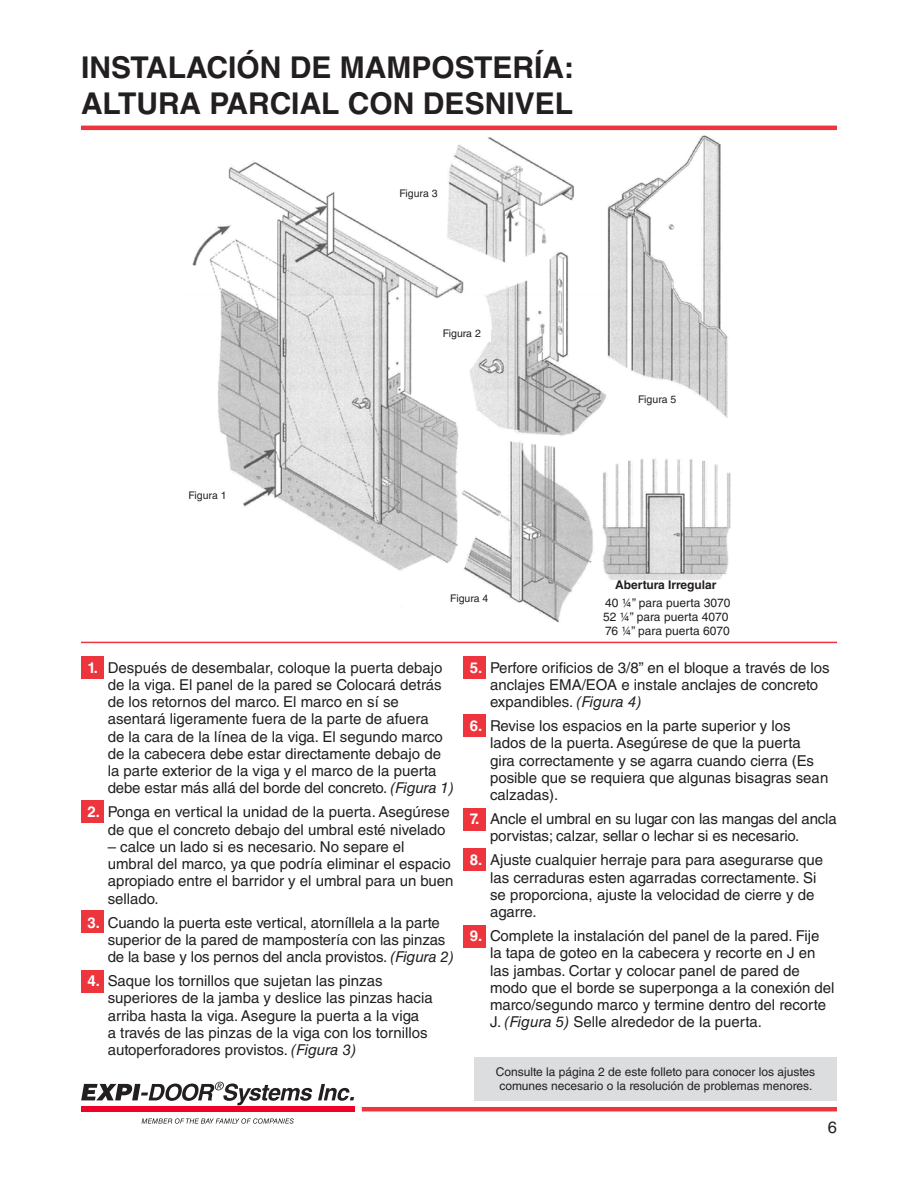
<style>
.page{position:relative;width:918px;height:1188px;background:#fff}
.page>*{position:absolute;margin:0;border:0;box-sizing:border-box;transform-origin:0 0}
.Page_headings{font:700 30px/36px "Helvetica LT Std";color:#231f20}
.t1{font:16.5px "Helvetica LT Std";color:#231f20}
.t2{font:15px/17.2px "Helvetica LT Std";color:#231f20}
.instructions{font:12px/13.5px "Helvetica LT Std";color:#231f20}
.Headings{font:12px "Helvetica LT Std";color:#231f20}
.Headings-2{font:700 12px "Helvetica LT Std";color:#231f20}
.t3{font:10.5px "Helvetica LT Std";color:#231f20}
.s1{font-weight:700;color:#fff}
.s2{font-style:italic}
</style>
<div class="page">
<hr style="left:81px;top:126px;width:756px;height:4px;background:#ee343d">
<svg style="left:81px;top:1082px;width:273px;height:23px"></svg>
<div style="left:81px;top:1107px;width:273px;height:5px;background:#ef0027"></div>
<svg style="left:142px;top:1118px;width:152px;height:6px"></svg>
<hr style="left:362px;top:1107px;width:475px;height:4px;background:#ee343d">
<div style="left:81px;top:656px;width:22px;height:23px;background:#ee343d"></div>
<div style="left:464px;top:656px;width:22px;height:23px;background:#ee343d"></div>
<div style="left:464px;top:714px;width:22px;height:23px;background:#ee343d"></div>
<div style="left:81px;top:801px;width:22px;height:22px;background:#ee343d"></div>
<div style="left:464px;top:849px;width:22px;height:22px;background:#ee343d"></div>
<div style="left:464px;top:808px;width:22px;height:22px;background:#ee343d"></div>
<div style="left:81px;top:910px;width:22px;height:23px;background:#ee343d"></div>
<div style="left:81px;top:970px;width:22px;height:22px;background:#ee343d"></div>
<div style="left:464px;top:925px;width:22px;height:23px;background:#ee343d"></div>
<hr style="left:81px;top:642px;width:756px;height:1px;background:#ee343d">
<img style="left:192px;top:135px;width:539px;height:488px">
<div style="left:474px;top:1057px;width:363px;height:44px;background:#dcdddf"></div>
<div style="left:179px;top:491px;width:57px;height:17px;background:#fff"></div>
<div style="left:433px;top:325px;width:57px;height:17px;background:#fff"></div>
<div style="left:390px;top:185px;width:57px;height:16px;background:#fff"></div>
<div style="left:629px;top:391px;width:57px;height:17px;background:#fff"></div>
<div style="left:441px;top:590px;width:57px;height:16px;background:#fff"></div>
<div style="left:593px;top:580px;width:145px;height:57px;background:#fff"></div>
<p class="Page_headings" style="left:81px;top:49px;width:495px">INSTALACIÓN DE MAMPOSTERÍA:<br>ALTURA PARCIAL CON DESNIVEL</p>
<p class="t3" style="left:399px;top:187px;width:40px">Figura 3</p>
<p class="t3" style="left:188px;top:489px;width:40px">Figura 1</p>
<p class="t3" style="left:443px;top:327px;width:40px">Figura 2</p>
<p class="t3" style="left:450px;top:592px;width:40px">Figura 4</p>
<p class="t3" style="left:638px;top:393px;width:40px">Figura 5</p>
<p class="Headings-2" style="left:615px;top:577px;width:103px">Abertura Irregular</p>
<p class="Headings" style="left:605px;top:595px;width:127px">40 ¼” para puerta 3070</p>
<p class="Headings" style="left:603px;top:610px;width:127px">52 ¼” para puerta 4070</p>
<p class="Headings" style="left:605px;top:624px;width:126px">76 ¼” para puerta 6070</p>
<p class="t2" style="left:108px;top:659px;width:348px;text-indent:-20px"><span class="s1">1.</span> Después de desembalar, coloque la puerta debajo de la viga. El panel de la pared se Colocará detrás de los retornos del marco. El marco en sí se asentará ligeramente fuera de la parte de afuera<br>de la cara de la línea de la viga. El segundo marco de la cabecera debe estar directamente debajo de la parte exterior de la viga y el marco de la puerta debe estar más allá del borde del concreto. <span class="s2">(Figura 1)</span></p>
<p class="t2" style="left:87px;top:803px;width:364px;text-align:right"><span class="s1">2.</span> Ponga en vertical la unidad de la puerta. Asegúrese de que el concreto debajo del umbral esté nivelado</p>
<p class="t2" style="left:108px;top:838px;width:347px">– calce un lado si es necesario. No separe el umbral del marco, ya que podría eliminar el espacio apropiado entre el barridor y el umbral para un buen sellado.</p>
<p class="t2" style="left:108px;top:914px;width:348px;text-indent:-20px"><span class="s1">3.</span> Cuando la puerta este vertical, atorníllela a la parte superior de la pared de mampostería con las pinzas de la base y los pernos del ancla provistos. <span class="s2">(Figura 2)</span></p>
<p class="t2" style="left:108px;top:972px;width:327px;text-indent:-20px"><span class="s1">4.</span> Saque los tornillos que sujetan las pinzas superiores de la jamba y deslice las pinzas hacia arriba hasta la viga. Asegure la puerta a la viga<br>a través de las pinzas de la viga con los tornillos autoperforadores provistos. <span class="s2">(Figura 3)</span></p>
<p class="t2" style="left:490px;top:659px;width:341px;text-indent:-20px"><span class="s1">5.</span> Perfore orificios de 3/8” en el bloque a través de los anclajes EMA/EOA e instale anclajes de concreto expandibles. <span class="s2">(Figura 4)</span></p>
<p class="t2" style="left:490px;top:717px;width:340px;text-indent:-20px"><span class="s1">6.</span> Revise los espacios en la parte superior y los lados de la puerta. Asegúrese de que la puerta gira correctamente y se agarra cuando cierra (Es posible que se requiera que algunas bisagras sean calzadas).</p>
<p class="t2" style="left:490px;top:810px;width:348px;text-indent:-20px"><span class="s1">7.</span> Ancle el umbral en su lugar con las mangas del ancla porvistas; calzar, sellar o lechar si es necesario.</p>
<p class="t2" style="left:490px;top:851px;width:335px;text-indent:-20px"><span class="s1">8.</span> Ajuste cualquier herraje para para asegurarse que las cerraduras esten agarradas correctamente. Si se proporciona, ajuste la velocidad de cierre y de agarre.</p>
<p class="t2" style="left:490px;top:927px;width:346px;text-indent:-20px"><span class="s1">9.</span> Complete la instalación del panel de la pared. Fije la tapa de goteo en la cabecera y recorte en J en las jambas. Cortar y colocar panel de pared de modo que el borde se superponga a la conexión del marco/segundo marco y termine dentro del recorte J. <span class="s2">(Figura 5)</span> Selle alrededor de la puerta.</p>
<p class="instructions" style="left:496px;top:1065px;width:321px">Consulte la página 2 de este folleto para conocer los ajustes comunes necesario o la resolución de problemas menores.</p>
<p class="t1" style="left:828px;top:1117px;width:11px">6</p>
</div>
